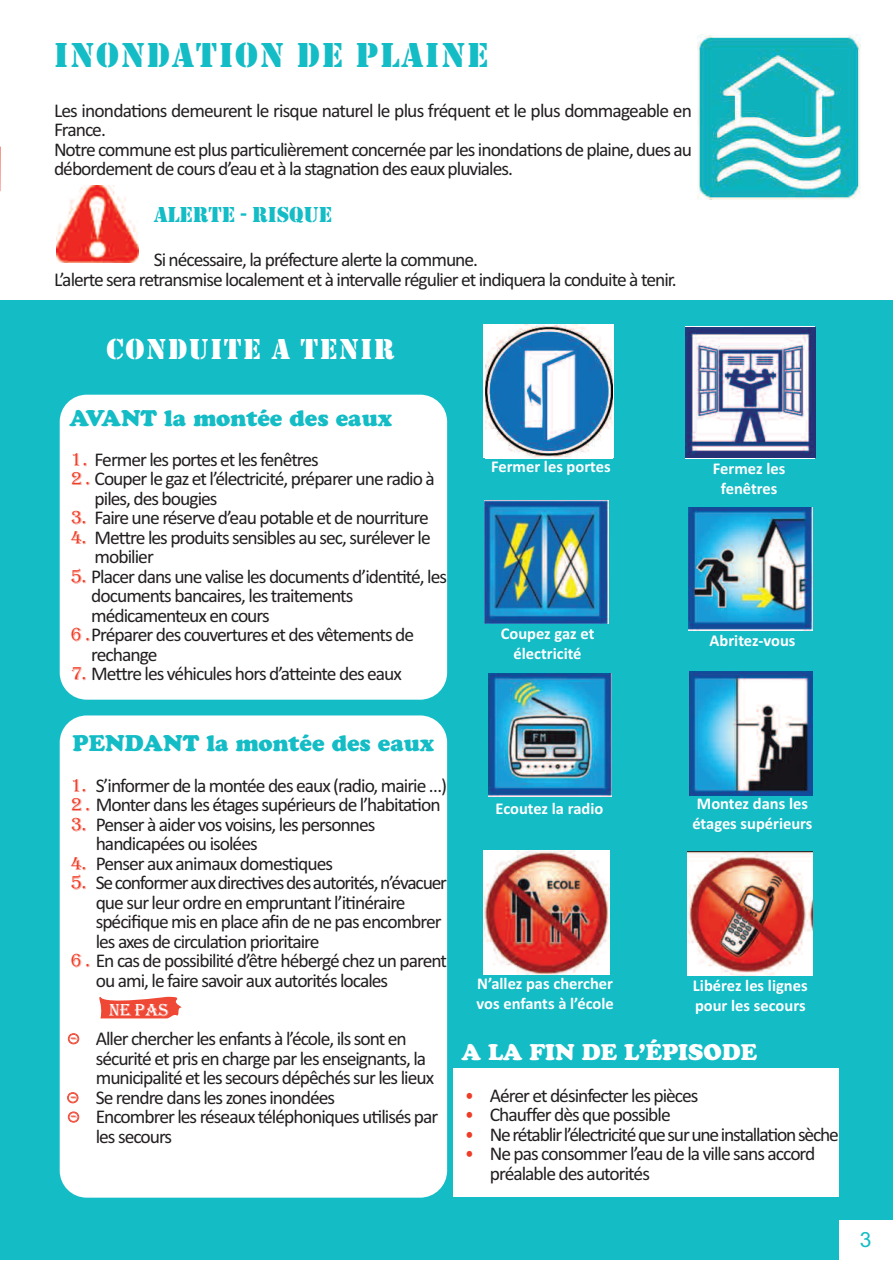
<style>
.page{position:relative;width:893px;height:1263px;background:#fff}
.page>*{position:absolute;margin:0;border:0;box-sizing:border-box;transform-origin:0 0}
.t1{font:36px "Stencil";letter-spacing:.05em;color:#14bcc6}
.t2{font:30px "Stencil";letter-spacing:.05em;color:#fff}
.t3{font:22.5px "Cooper Black Std";color:#14bcc6}
.t4{font:22.5px "Cooper Black Std";color:#fff}
.t5{font:22.5px "Stencil";color:#14bcc6}
.t6{font:21px "Arial";color:#14bcc6}
.t7{font:19.5px/19.5px "Calibri";letter-spacing:-.05em;color:#231f20}
.t8{font:18px "Algerian";color:#fff}
.t9{font:700 16.5px/19.8px "Calibri";color:#fff}
.s1{font-family:"Algerian";color:#ef3c26}
.s2{color:#ef3c26}
</style>
<div class="page">
<div style="left:0;top:301px;width:893px;height:959px;background:#14bcc6"></div>
<img style="left:65px;top:394px;width:377px;height:11px">
<div style="left:60px;top:395px;width:387px;height:305px;background:#fff;border-radius:27px"></div>
<div style="left:60px;top:715px;width:387px;height:483px;background:#fff;border-radius:27px"></div>
<svg style="left:68px;top:1033px;width:11px;height:11px"></svg>
<svg style="left:68px;top:1111px;width:11px;height:12px"></svg>
<svg style="left:67px;top:1092px;width:12px;height:11px"></svg>
<svg style="left:99px;top:996px;width:83px;height:22px"></svg>
<img style="left:688px;top:852px;width:125px;height:124px">
<img style="left:689px;top:671px;width:124px;height:124px">
<img style="left:485px;top:500px;width:124px;height:124px">
<img style="left:688px;top:508px;width:124px;height:123px">
<img style="left:484px;top:850px;width:125px;height:124px">
<img style="left:488px;top:673px;width:124px;height:124px">
<img style="left:685px;top:328px;width:130px;height:130px">
<svg style="left:484px;top:325px;width:130px;height:133px"></svg>
<img style="left:485px;top:325px;width:127px;height:133px">
<div style="left:454px;top:1068px;width:385px;height:129px;background:#fff"></div>
<img style="left:697px;top:35px;width:164px;height:164px">
<div style="left:839px;top:1220px;width:53px;height:42px;background:#fff"></div>
<svg style="left:0;top:147px;width:1px;height:44px"></svg>
<img style="left:57px;top:186px;width:82px;height:76px">
<h1 class="t1" style="left:54px;top:33px;width:436px">INONDATION DE PLAINE</h1>
<p class="t7" style="left:54px;top:100px;width:640px">Les inondations demeurent le risque naturel le plus fréquent et le plus dommageable en France.<br>Notre commune est plus particulièrement concernée par les inondations de plaine, dues au débordement de cours d’eau et à la stagnation des eaux pluviales.</p>
<p class="t5" style="left:154px;top:201px;width:180px">ALERTE - RISQUE</p>
<p class="t7" style="left:54px;top:250px;width:624px;text-indent:100px">Si nécessaire, la préfecture alerte la commune.<br>L’alerte sera retransmise localement et à intervalle régulier et indiquera la conduite à tenir.</p>
<h2 class="t2" style="left:107px;top:331px;width:290px">CONDUITE A TENIR</h2>
<p class="t3" style="left:70px;top:410px;width:324px">AVANT la montée des eaux</p>
<p class="t7" style="left:71px;top:449px;width:249px"><span class="s1">1.</span> Fermer les portes et les fenêtres</p>
<p class="t7" style="left:71px;top:469px;width:365px"><span class="s1">2 .</span> Couper le gaz et l’électricité, préparer une radio à</p>
<p class="t7" style="left:95px;top:488px;width:124px">piles, des bougies</p>
<p class="t7" style="left:71px;top:508px;width:359px"><span class="s1">3.</span> Faire une réserve d’eau potable et de nourriture</p>
<p class="t7" style="left:95px;top:527px;width:338px;text-indent:-24px"><span class="s1">4.</span> Mettre les produits sensibles au sec, surélever le mobilier</p>
<p class="t7" style="left:71px;top:566px;width:378px"><span class="s1">5.</span> Placer dans une valise les documents d’identité, les</p>
<p class="t7" style="left:91px;top:586px;width:264px">documents bancaires, les traitements</p>
<p class="t7" style="left:91px;top:605px;width:180px">médicamenteux en cours</p>
<p class="t7" style="left:71px;top:625px;width:345px"><span class="s1">6 .</span>Préparer des couvertures et des vêtements de</p>
<p class="t7" style="left:91px;top:644px;width:68px">rechange</p>
<p class="t7" style="left:71px;top:664px;width:332px"><span class="s1">7.</span> Mettre les véhicules hors d’atteinte des eaux</p>
<p class="t9" style="left:491px;top:456px;width:121px">Fermer les portes</p>
<p class="t9" style="left:501px;top:624px;width:95px;text-align:center">Coupez gaz et électricité</p>
<p class="t9" style="left:713px;top:458px;width:74px;text-align:center">Fermez les fenêtres</p>
<p class="t9" style="left:710px;top:630px;width:87px">Abritez-vous</p>
<p class="t3" style="left:73px;top:735px;width:363px">PENDANT la montée des eaux</p>
<p class="t7" style="left:71px;top:775px;width:378px"><span class="s1">1.</span> S’informer de la montée des eaux (radio, mairie …)<br><span class="s1">2 .</span> Monter dans les étages supérieurs de l’habitation</p>
<p class="t7" style="left:96px;top:814px;width:281px;text-indent:-25px"><span class="s1">3.</span> Penser à aider vos voisins, les personnes handicapées ou isolées</p>
<p class="t7" style="left:71px;top:853px;width:264px"><span class="s1">4.</span> Penser aux animaux domestiques</p>
<p class="t7" style="left:71px;top:873px;width:378px"><span class="s1">5.</span> Seconformerauxdirectivesdesautorités,n’évacuer</p>
<p class="t7" style="left:96px;top:892px;width:311px">que sur leur ordre en empruntant l’itinéraire</p>
<p class="t7" style="left:96px;top:912px;width:347px">spécifique mis en place afin de ne pas encombrer</p>
<p class="t7" style="left:96px;top:931px;width:225px">les axes de circulation prioritaire</p>
<p class="t7" style="left:71px;top:951px;width:378px"><span class="s1">6 .</span> En cas de possibilité d’être hébergé chez un parent</p>
<p class="t7" style="left:96px;top:970px;width:294px">ou ami, le faire savoir aux autorités locales</p>
<p class="t8" style="left:109px;top:999px;width:61px">NE PAS</p>
<p class="t7" style="left:96px;top:1029px;width:340px;text-indent:-25px"><span class="s1">-</span> Aller chercher les enfants à l’école, ils sont en sécurité et pris en charge par les enseignants, la municipalité et les secours dépêchés sur les lieux</p>
<p class="t7" style="left:71px;top:1087px;width:266px"><span class="s1">-</span> Se rendre dans les zones inondées</p>
<p class="t7" style="left:96px;top:1107px;width:344px;text-indent:-25px"><span class="s1">-</span> Encombrer les réseaux téléphoniques utilisés par les secours</p>
<p class="t9" style="left:496px;top:799px;width:109px">Ecoutez la radio</p>
<p class="t9" style="left:692px;top:793px;width:122px">Montez dans les étages supérieurs</p>
<p class="t9" style="left:477px;top:973px;width:139px">N’allez pas chercher vos enfants à l’école</p>
<p class="t9" style="left:693px;top:976px;width:116px">Libérez les lignes pour les secours</p>
<p class="t4" style="left:461px;top:1044px;width:297px">A LA FIN DE L’ÉPISODE</p>
<p class="t7" style="left:465px;top:1085px;width:235px"><span class="s2">•</span> Aérer et désinfecter les pièces</p>
<p class="t7" style="left:465px;top:1104px;width:207px"><span class="s2">•</span> Chauffer dès que possible</p>
<p class="t7" style="left:465px;top:1124px;width:375px"><span class="s2">•</span> Nerétablirl’électricitéquesuruneinstallationsèche</p>
<p class="t7" style="left:490px;top:1143px;width:327px;text-indent:-25px"><span class="s2">•</span> Ne pas consommer l’eau de la ville sans accord préalable des autorités</p>
<p class="t6" style="left:860px;top:1227px;width:13px">3</p>
</div>
